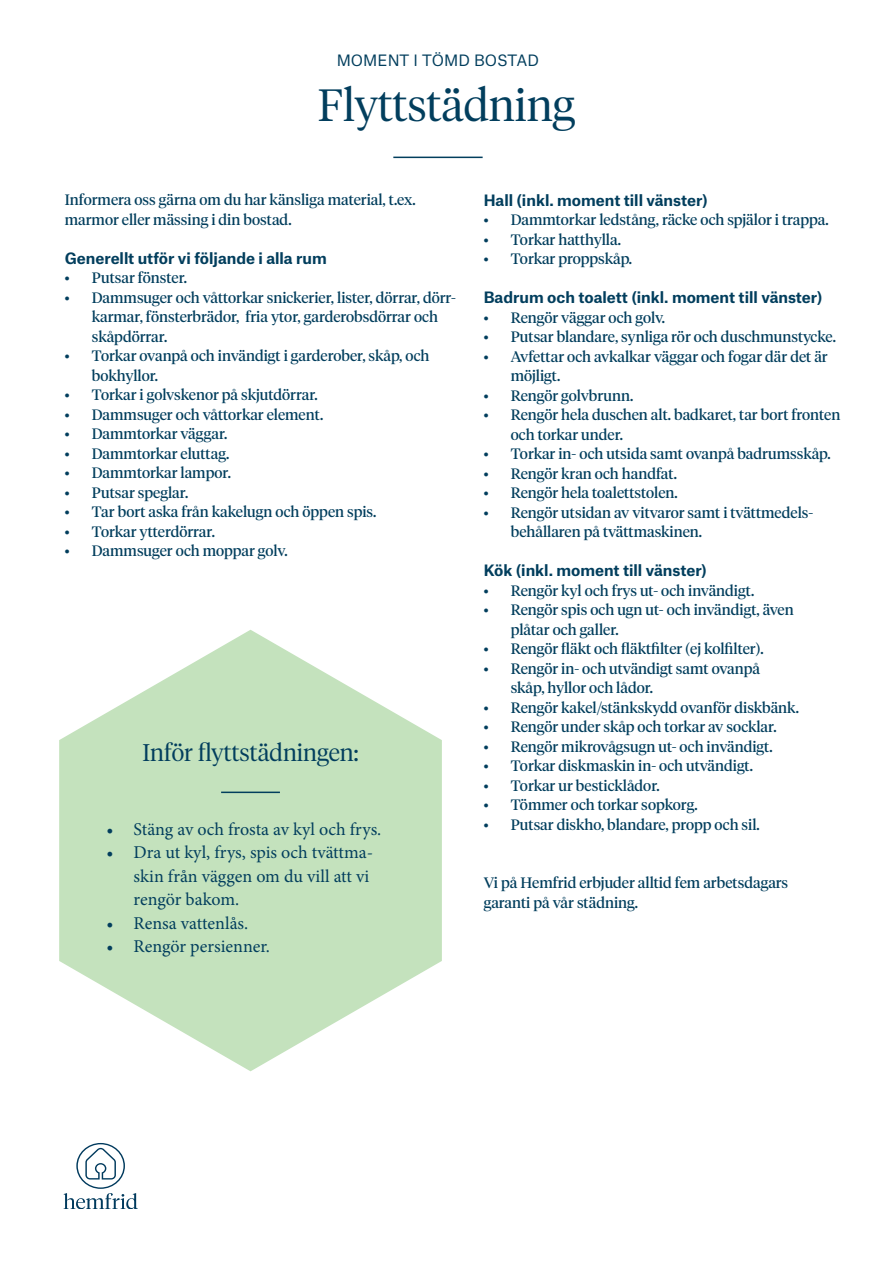
<style>
.page{position:relative;width:893px;height:1263px;background:#fff}
.page>*{position:absolute;margin:0;border:0;box-sizing:border-box;transform-origin:0 0}
.t1{font:300 45px "Tiempos Headline";color:#023e5d}
.t2{font:300 24px "Tiempos Headline";color:#023e5d}
.t3{font:18px/23.4px "Minion Pro";color:#023e5d}
.t4{font:15px/19.5px "Tiempos Headline";color:#023e5d}
.t5{font:700 15px "Atlas Grotesk";color:#023e5d}
.t6{font:15px "Atlas Grotesk";color:#023e5d}
</style>
<div class="page">
<svg style="left:59px;top:630px;width:383px;height:441px;fill:#c4e2bd"></svg>
<hr style="left:393px;top:157px;width:90px;height:1px;background:#023e5d">
<svg style="left:64px;top:1143px;width:74px;height:66px"></svg>
<hr style="left:221px;top:791px;width:59px;height:2px;background:#023e5d">
<p class="t6" style="left:337px;top:48px;width:204px">MOMENT I TÖMD BOSTAD</p>
<p class="t1" style="left:318px;top:75px;width:259px">Flyttstädning</p>
<p class="t4" style="left:65px;top:189px;width:352px">Informera oss gärna om du har känsliga material, t.ex.</p>
<p class="t4" style="left:65px;top:209px;width:228px">marmor eller mässing i din bostad.</p>
<p class="t5" style="left:65px;top:246px;width:263px">Generellt utför vi följande i alla rum</p>
<p class="t4" style="left:65px;top:267px;width:124px">• Putsar fönster.</p>
<p class="t4" style="left:92px;top:287px;width:366px;text-indent:-27px">• Dammsuger och våttorkar snickerier, lister, dörrar, dörr&shy;karmar, fönsterbrädor, fria ytor, garderobsdörrar och skåpdörrar.</p>
<p class="t4" style="left:92px;top:345px;width:339px;text-indent:-27px">• Torkar ovanpå och invändigt i garderober, skåp, och bokhyllor.</p>
<p class="t4" style="left:65px;top:384px;width:254px">• Torkar i golvskenor på skjutdörrar.</p>
<p class="t4" style="left:65px;top:404px;width:260px">• Dammsuger och våttorkar element.</p>
<p class="t4" style="left:65px;top:423px;width:164px">• Dammtorkar väggar.</p>
<p class="t4" style="left:65px;top:443px;width:166px">• Dammtorkar eluttag.</p>
<p class="t4" style="left:65px;top:462px;width:168px">• Dammtorkar lampor.</p>
<p class="t4" style="left:65px;top:482px;width:125px">• Putsar speglar.</p>
<p class="t4" style="left:65px;top:501px;width:313px">• Tar bort aska från kakelugn och öppen spis.</p>
<p class="t4" style="left:65px;top:521px;width:152px">• Torkar ytterdörrar.</p>
<p class="t4" style="left:65px;top:540px;width:224px">• Dammsuger och moppar golv.</p>
<p class="t2" style="left:142px;top:736px;width:218px">Inför flyttstädningen:</p>
<p class="t3" style="left:107px;top:817px;width:276px">• Stäng av och frosta av kyl och frys.</p>
<p class="t3" style="left:134px;top:841px;width:241px;text-indent:-27px">• Dra ut kyl, frys, spis och tvättma&shy;skin från väggen om du vill att vi rengör bakom.</p>
<p class="t3" style="left:107px;top:911px;width:143px">• Rensa vattenlås.</p>
<p class="t3" style="left:107px;top:934px;width:165px">• Rengör persienner.</p>
<p class="t5" style="left:484px;top:188px;width:225px">Hall (inkl. moment till vänster)</p>
<p class="t4" style="left:484px;top:209px;width:347px">• Dammtorkar ledstång, räcke och spjälor i trappa.</p>
<p class="t4" style="left:484px;top:229px;width:139px">• Torkar hatthylla.</p>
<p class="t4" style="left:484px;top:248px;width:150px">• Torkar proppskåp.</p>
<p class="t5" style="left:484px;top:285px;width:340px">Badrum och toalett (inkl. moment till vänster)</p>
<p class="t4" style="left:484px;top:307px;width:183px">• Rengör väggar och golv.</p>
<p class="t4" style="left:484px;top:326px;width:354px">• Putsar blandare, synliga rör och duschmunstycke.</p>
<p class="t4" style="left:511px;top:346px;width:319px;text-indent:-27px">• Avfettar och avkalkar väggar och fogar där det är möjligt.</p>
<p class="t4" style="left:484px;top:385px;width:151px">• Rengör golvbrunn.</p>
<p class="t4" style="left:511px;top:404px;width:331px;text-indent:-27px">• Rengör hela duschen alt. badkaret, tar bort fronten och torkar under.</p>
<p class="t4" style="left:484px;top:443px;width:348px">• Torkar in- och utsida samt ovanpå badrumsskåp.</p>
<p class="t4" style="left:484px;top:463px;width:195px">• Rengör kran och handfat.</p>
<p class="t4" style="left:484px;top:482px;width:196px">• Rengör hela toalettstolen.</p>
<p class="t4" style="left:511px;top:502px;width:304px;text-indent:-27px">• Rengör utsidan av vitvaror samt i tvättmedels&shy;behållaren på tvättmaskinen.</p>
<p class="t5" style="left:484px;top:558px;width:225px">Kök (inkl. moment till vänster)</p>
<p class="t4" style="left:484px;top:580px;width:272px">• Rengör kyl och frys ut- och invändigt.</p>
<p class="t4" style="left:511px;top:599px;width:285px;text-indent:-27px">• Rengör spis och ugn ut- och invändigt, även plåtar och galler.</p>
<p class="t4" style="left:484px;top:638px;width:282px">• Rengör fläkt och fläktfilter (ej kolfilter).</p>
<p class="t4" style="left:511px;top:658px;width:251px;text-indent:-27px">• Rengör in- och utvändigt samt ovanpå skåp, hyllor och lådor.</p>
<p class="t4" style="left:484px;top:697px;width:317px">• Rengör kakel/stänkskydd ovanför diskbänk.</p>
<p class="t4" style="left:484px;top:716px;width:294px">• Rengör under skåp och torkar av socklar.</p>
<p class="t4" style="left:484px;top:736px;width:291px">• Rengör mikrovågsugn ut- och invändigt.</p>
<p class="t4" style="left:484px;top:755px;width:271px">• Torkar diskmaskin in- och utvändigt.</p>
<p class="t4" style="left:484px;top:775px;width:178px">• Torkar ur besticklådor.</p>
<p class="t4" style="left:484px;top:794px;width:215px">• Tömmer och torkar sopkorg.</p>
<p class="t4" style="left:484px;top:814px;width:278px">• Putsar diskho, blandare, propp och sil.</p>
<p class="t4" style="left:484px;top:872px;width:306px">Vi på Hemfrid erbjuder alltid fem arbetsdagars</p>
<p class="t4" style="left:484px;top:892px;width:156px">garanti på vår städning.</p>
</div>
